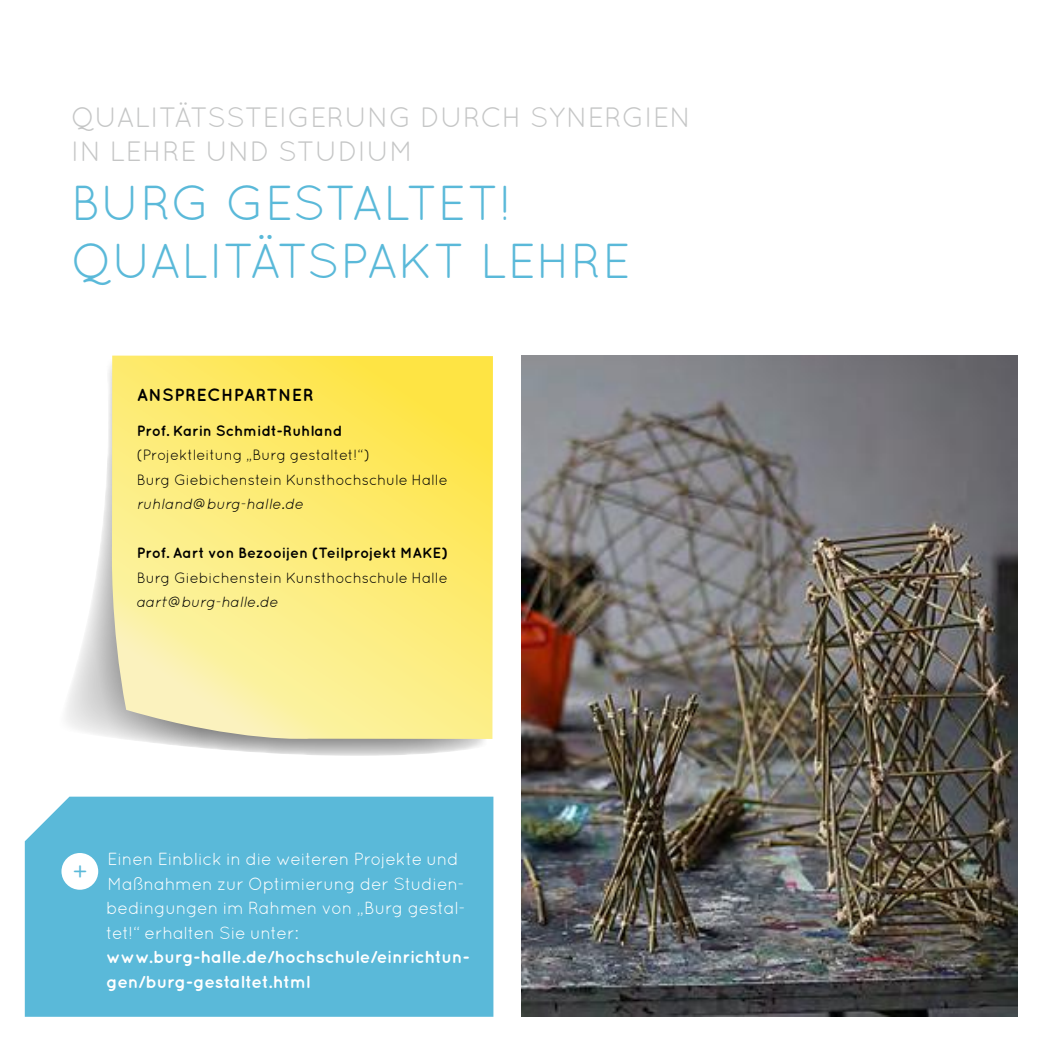
<style>
.page{position:relative;width:1042px;height:1042px;background:#fff}
.page>*{position:absolute;margin:0;border:0;box-sizing:border-box;transform-origin:0 0}
.t1{font:49px/58.8px "Quicksand";letter-spacing:-.01em;color:#5ab9d9}
.t2{font:28px/33.6px "Quicksand";color:#c5c6c6}
.t3{font:24.5px "Quicksand";color:#5ab9d9}
.t4{font:17.5px/24.5px "Quicksand";letter-spacing:-.02em;color:#fff}
.t5{font:700 17.5px/24.5px "Quicksand";letter-spacing:-.02em;color:#fff}
.t6{font:700 17.5px "Quicksand";letter-spacing:.02em;color:#000}
.t7{font:14.88px/24.5px "Quicksand";letter-spacing:-.01em;color:#000}
.t8{font:700 14.88px "Quicksand";letter-spacing:-.005em;color:#000}
.t9{font:italic 14.88px "Quicksand";color:#000}
</style>
<div class="page">
<img style="left:521px;top:356px;width:496px;height:661px">
<svg style="left:66px;top:369px;width:417px;height:387px"></svg>
<svg style="left:110px;top:356px;width:383px;height:387px;background:#faea7c"></svg>
<div style="left:25px;top:796px;width:468px;height:221px;background:#5ab9d9"></div>
<div style="left:61px;top:853px;width:37px;height:37px;background:#fff;border-radius:50%"></div>
<h2 class="t2" style="left:71px;top:100px;width:621px">QUALITÄTSSTEIGERUNG DURCH SYNERGIEN<br>IN LEHRE UND STUDIUM</h2>
<h1 class="t1" style="left:71px;top:172px;width:562px">BURG GESTALTET!<br>QUALITÄTSPAKT LEHRE</h1>
<p class="t6" style="left:137px;top:384px;width:179px">ANSPRECHPARTNER</p>
<p class="t8" style="left:137px;top:422px;width:207px">Prof. Karin Schmidt-Ruhland</p>
<p class="t7" style="left:137px;top:443px;width:313px">(Projektleitung „Burg gestaltet!“)<br>Burg Giebichenstein Kunsthochschule Halle</p>
<p class="t9" style="left:137px;top:496px;width:169px">ruhland@burg-halle.de</p>
<p class="t8" style="left:137px;top:544px;width:313px">Prof. Aart von Bezooijen (Teilprojekt MAKE)</p>
<p class="t7" style="left:137px;top:565px;width:313px">Burg Giebichenstein Kunsthochschule Halle</p>
<p class="t9" style="left:137px;top:594px;width:143px">aart@burg-halle.de</p>
<h3 class="t3" style="left:72px;top:857px;width:17px">+</h3>
<p class="t4" style="left:106px;top:847px;width:361px">Einen Einblick in die weiteren Projekte und Maßnahmen zur Optimierung der Studien&shy;bedingungen im Rahmen von „Burg gestal&shy;tet!“ erhalten Sie unter:</p>
<p class="t5" style="left:106px;top:944px;width:365px">www.burg-halle.de/hochschule/einrichtun&shy;gen/burg-gestaltet.html</p>
</div>
